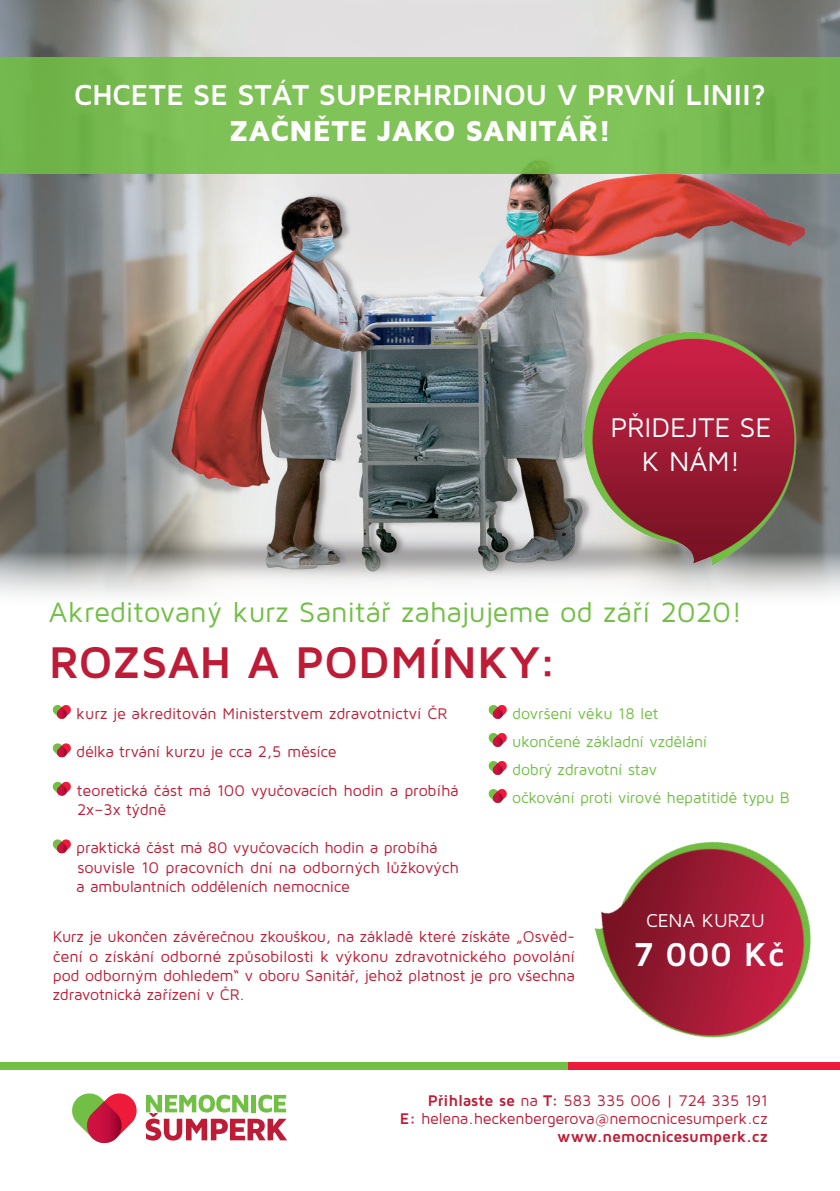
<style>
.page{position:relative;width:840px;height:1191px;background:#fff}
.page>*{position:absolute;margin:0;border:0;box-sizing:border-box;transform-origin:0 0}
.t1{font:700 46px "Maven Pro";color:#be1c36}
.t2{font:700 34.4px "Maven Pro";color:#fff}
.t3{font:700 30px "Maven Pro";letter-spacing:-.015em;color:#fff}
.t4{font:900 30px "Maven Pro";letter-spacing:-.01em;color:#fff}
.t5{font:29px "Maven Pro";letter-spacing:-.005em;color:#71bf44}
.t6{font:28px/33.6px "Maven Pro";color:#fff;text-align:center}
.t7{font:19.2px "Maven Pro";color:#fff}
.t8{font:16px/19.2px "Maven Pro";letter-spacing:-.01em;color:#be1c36}
.t9{font:16px/28px "Maven Pro";letter-spacing:-.015em;color:#71bf44}
.s1{font-weight:700}
</style>
<div class="page">
<img style="left:0;top:0;width:839px;height:595px">
<div style="left:0;top:57px;width:839px;height:116px;background:linear-gradient(to right,#7bbe54,#7abe53)"></div>
<svg style="left:72px;top:1093px;width:65px;height:50px"></svg>
<svg style="left:146px;top:1094px;width:141px;height:46px"></svg>
<div style="left:0;top:1061px;width:575px;height:8px;background:#71bf44"></div>
<svg style="left:52px;top:705px;width:19px;height:14px"></svg>
<svg style="left:52px;top:743px;width:19px;height:14px"></svg>
<svg style="left:52px;top:781px;width:19px;height:15px"></svg>
<svg style="left:52px;top:839px;width:19px;height:14px"></svg>
<svg style="left:488px;top:705px;width:19px;height:14px"></svg>
<svg style="left:488px;top:733px;width:19px;height:14px"></svg>
<svg style="left:488px;top:761px;width:19px;height:14px"></svg>
<svg style="left:488px;top:789px;width:19px;height:14px"></svg>
<img style="left:545px;top:305px;width:294px;height:290px">
<img style="left:530px;top:841px;width:309px;height:229px">
<h3 class="t3" style="left:74px;top:75px;width:693px">CHCETE SE STÁT SUPERHRDINOU V PRVNÍ LINII?</h3>
<h3 class="t4" style="left:229px;top:112px;width:383px">ZAČNĚTE JAKO SANITÁŘ!</h3>
<h3 class="t6" style="left:610px;top:410px;width:162px">PŘIDEJTE SE<br>K NÁM!</h3>
<h3 class="t5" style="left:49px;top:594px;width:694px">Akreditovaný kurz Sanitář zahajujeme od září 2020!</h3>
<h1 class="t1" style="left:49px;top:632px;width:509px">ROZSAH A PODMÍNKY:</h1>
<p class="t8" style="left:76px;top:703px;width:372px">kurz je akreditován Ministerstvem zdravotnictví ČR</p>
<p class="t8" style="left:76px;top:741px;width:262px">délka trvání kurzu je cca 2,5 měsíce</p>
<p class="t8" style="left:77px;top:780px;width:383px">teoretická část má 100 vyučovacích hodin a probíhá<br>2x–3x týdně</p>
<p class="t8" style="left:76px;top:837px;width:384px">praktická část má 80 vyučovacích hodin a probíhá souvisle 10 pracovních dní na odborných lůžkových a ambulantních odděleních nemocnice</p>
<p class="t9" style="left:512px;top:699px;width:279px">dovršení věku 18 let<br>ukončené základní vzdělání<br>dobrý zdravotní stav<br>očkování proti virové hepatitidě typu B</p>
<p class="t7" style="left:645px;top:908px;width:120px">CENA KURZU</p>
<p class="t8" style="left:53px;top:926px;width:523px;text-align:justify">Kurz je ukončen závěrečnou zkouškou, na základě které získáte „Osvěd&shy;čení o získání odborné způsobilosti k výkonu zdravotnického povolání pod odborným dohledem“ v oboru Sanitář, jehož platnost je pro všechna zdravotnická zařízení v ČR.</p>
<h2 class="t2" style="left:633px;top:932px;width:152px">7 000 Kč</h2>
<p class="t8" style="left:400px;top:1091px;width:369px;line-height:18px;text-align:right"><span class="s1">Přihlaste se</span> na <span class="s1">T:</span> 583 335 006 | 724 335 191<br><span class="s1">E:</span> helena.heckenbergerova@nemocnicesumperk.cz <span class="s1">www.nemocnicesumperk.cz</span></p>
</div>
